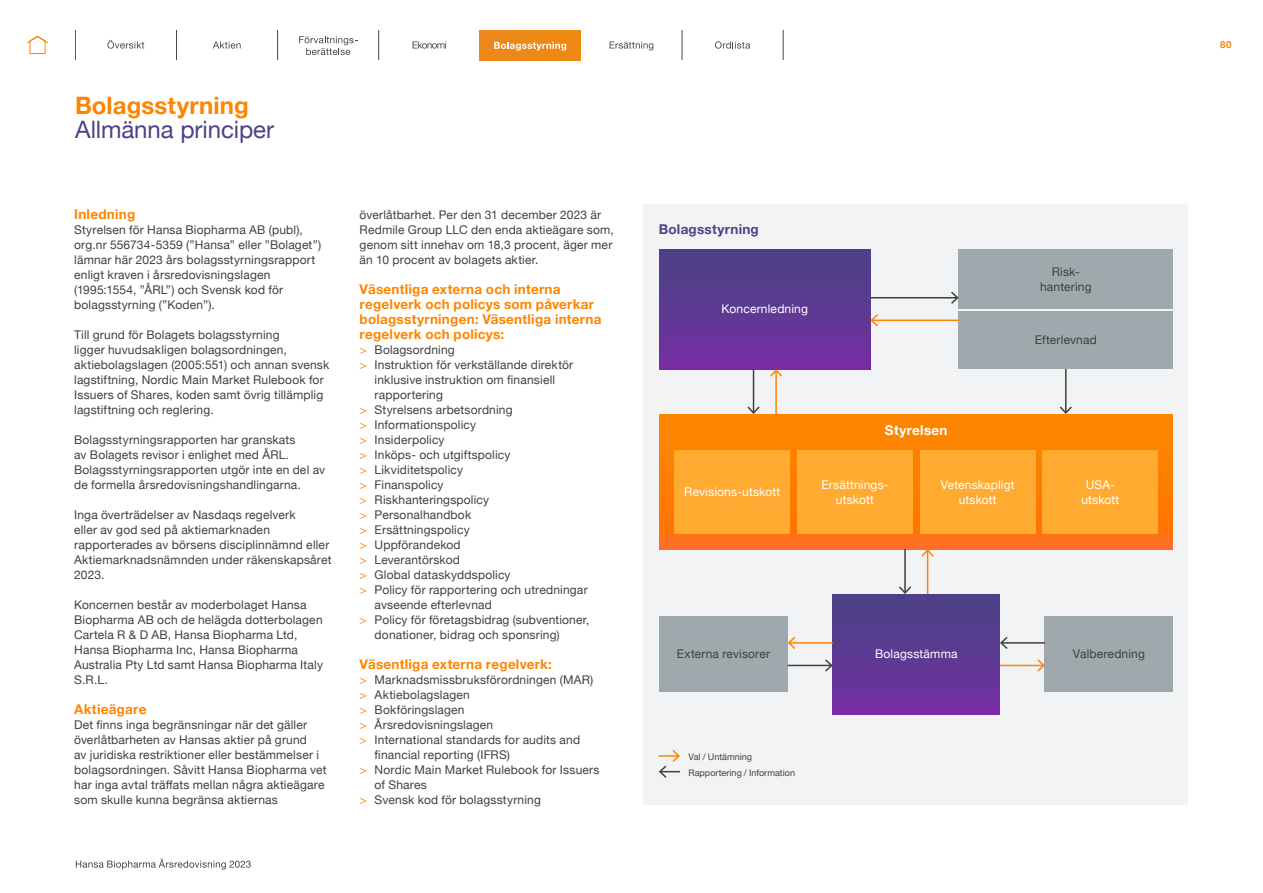
<style>
.page{position:relative;width:1263px;height:893px;background:#fff}
.page>*{position:absolute;margin:0;border:0;box-sizing:border-box;transform-origin:0 0}
.t1{font:24px "Helvetica Neue";letter-spacing:-.005em;color:#4e4188}
.t2{font:700 24px "Helvetica Neue";letter-spacing:.005em;color:#fd8500}
.t3{font:700 13.5px/15px "Helvetica Neue";letter-spacing:.015em;color:#fd8500}
.t4{font:700 13.5px "Helvetica Neue";letter-spacing:.02em;color:#4e4188}
.t5{font:700 13.5px "Helvetica Neue";letter-spacing:.02em;color:#fff}
.t6{font:12px/15px "Helvetica Neue";letter-spacing:.015em;color:#404040}
.t7{font:12px/15px "Helvetica Neue";letter-spacing:.015em;color:#fff;text-align:center}
.t8{font:700 9.75px "Helvetica Neue";color:#fd8500}
.t9{font:9px/15.8px "Helvetica Neue";letter-spacing:.005em;color:#404040}
.s1{color:#fd8500}
</style>
<div class="page">
<div style="left:644px;top:204px;width:544px;height:600px;background:#f2f3f4"></div>
<svg style="left:659px;top:414px;width:514px;height:135px;background:#fd7e08"></svg>
<div style="left:659px;top:249px;width:211px;height:120px;background:linear-gradient(to bottom,#484384,#742ea2)"></div>
<div style="left:659px;top:617px;width:129px;height:75px;background:#9fa8ac"></div>
<div style="left:1045px;top:617px;width:128px;height:75px;background:#9fa8ac"></div>
<div style="left:959px;top:249px;width:214px;height:59px;background:#9fa8ac"></div>
<div style="left:959px;top:311px;width:214px;height:58px;background:#9fa8ac"></div>
<div style="left:833px;top:594px;width:167px;height:120px;background:linear-gradient(to bottom,#484384,#742ea2)"></div>
<hr style="left:789px;top:642px;width:44px;height:2px;background:#fd8500">
<svg style="left:787px;top:636px;width:10px;height:13px"></svg>
<hr style="left:788px;top:665px;width:44px;height:1px;background:#404040">
<svg style="left:823px;top:658px;width:11px;height:15px"></svg>
<hr style="left:927px;top:550px;width:1px;height:44px;background:#fd8500">
<svg style="left:920px;top:548px;width:15px;height:10px"></svg>
<hr style="left:904px;top:549px;width:2px;height:44px;background:#404040">
<svg style="left:897px;top:585px;width:16px;height:10px"></svg>
<hr style="left:775px;top:370px;width:2px;height:44px;background:#fd8500">
<svg style="left:768px;top:368px;width:16px;height:10px"></svg>
<hr style="left:753px;top:369px;width:1px;height:44px;background:#404040">
<svg style="left:746px;top:405px;width:15px;height:10px"></svg>
<hr style="left:871px;top:320px;width:88px;height:1px;background:#fd8500">
<svg style="left:869px;top:313px;width:10px;height:15px"></svg>
<hr style="left:870px;top:297px;width:87px;height:1px;background:#404040">
<svg style="left:949px;top:290px;width:10px;height:15px"></svg>
<hr style="left:1001px;top:642px;width:44px;height:2px;background:#404040">
<svg style="left:999px;top:635px;width:10px;height:16px"></svg>
<hr style="left:1000px;top:665px;width:44px;height:1px;background:#fd8500">
<svg style="left:1036px;top:658px;width:9px;height:15px"></svg>
<div style="left:675px;top:450px;width:115px;height:84px;background:#ffaa30"></div>
<div style="left:797px;top:450px;width:115px;height:84px;background:#ffaa30"></div>
<div style="left:920px;top:450px;width:115px;height:84px;background:#ffaa30"></div>
<div style="left:1043px;top:450px;width:115px;height:84px;background:#ffaa30"></div>
<hr style="left:1065px;top:369px;width:1px;height:44px;background:#404040">
<svg style="left:1058px;top:405px;width:15px;height:10px"></svg>
<svg style="left:658px;top:750px;width:22px;height:28px"></svg>
<svg style="left:26px;top:36px;width:23px;height:18px"></svg>
<svg style="left:76px;top:858px;width:175px;height:12px"></svg>
<hr style="left:378px;top:30px;width:1px;height:30px;background:#494543">
<hr style="left:682px;top:30px;width:1px;height:30px;background:#494543">
<hr style="left:783px;top:30px;width:1px;height:30px;background:#494543">
<hr style="left:277px;top:30px;width:1px;height:30px;background:#494543">
<hr style="left:176px;top:30px;width:1px;height:30px;background:#494543">
<hr style="left:75px;top:30px;width:1px;height:30px;background:#494543">
<svg style="left:107px;top:40px;width:37px;height:9px"></svg>
<svg style="left:213px;top:42px;width:28px;height:7px"></svg>
<svg style="left:299px;top:36px;width:58px;height:19px"></svg>
<svg style="left:413px;top:42px;width:33px;height:7px"></svg>
<svg style="left:610px;top:42px;width:43px;height:9px"></svg>
<svg style="left:715px;top:41px;width:35px;height:8px"></svg>
<div style="left:480px;top:30px;width:101px;height:30px;background:#ed8816"></div>
<svg style="left:494px;top:42px;width:72px;height:9px"></svg>
<h1 class="t2" style="left:75px;top:87px;width:175px">Bolagsstyrning</h1>
<h1 class="t1" style="left:75px;top:112px;width:201px">Allmänna principer</h1>
<p class="t3" style="left:74px;top:207px;width:63px">Inledning</p>
<p class="t6" style="left:74px;top:223px;width:249px">Styrelsen för Hansa Biopharma AB (publ), org.nr 556734-5359 (”Hansa” eller ”Bolaget”) lämnar här 2023 års bolagsstyrningsrapport enligt kraven i årsredovisningslagen (1995:1554, ”ÅRL”) och Svensk kod för bolagsstyrning (”Koden”).</p>
<p class="t6" style="left:74px;top:328px;width:257px">Till grund för Bolagets bolagsstyrning<br>ligger huvudsakligen bolagsordningen, aktiebolagslagen (2005:551) och annan svensk lagstiftning, Nordic Main Market Rulebook for Issuers of Shares, koden samt övrig tillämplig lagstiftning och reglering.</p>
<p class="t6" style="left:74px;top:433px;width:252px">Bolagsstyrningsrapporten har granskats<br>av Bolagets revisor i enlighet med ÅRL.<br>Bolagsstyrningsrapporten utgör inte en del av de formella årsredovisningshandlingarna.</p>
<p class="t6" style="left:74px;top:508px;width:259px">Inga överträdelser av Nasdaqs regelverk<br>eller av god sed på aktiemarknaden rapporterades av börsens disciplinnämnd eller Aktiemarknadsnämnden under räkenskapsåret 2023.</p>
<p class="t6" style="left:74px;top:598px;width:250px">Koncernen består av moderbolaget Hansa Biopharma AB och de helägda dotterbolagen Cartela R &amp; D AB, Hansa Biopharma Ltd, Hansa Biopharma Inc, Hansa Biopharma Australia Pty Ltd samt Hansa Biopharma Italy S.R.L.</p>
<p class="t3" style="left:74px;top:702px;width:74px">Aktieägare</p>
<p class="t6" style="left:74px;top:718px;width:254px">Det finns inga begränsningar när det gäller överlåtbarheten av Hansas aktier på grund<br>av juridiska restriktioner eller bestämmelser i bolagsordningen. Såvitt Hansa Biopharma vet har inga avtal träffats mellan några aktieägare som skulle kunna begränsa aktiernas</p>
<p class="t6" style="left:360px;top:208px;width:256px">överlåtbarhet. Per den 31 december 2023 är Redmile Group LLC den enda aktieägare som, genom sitt innehav om 18,3 procent, äger mer än 10 procent av bolagets aktier.</p>
<p class="t3" style="left:360px;top:282px;width:243px">Väsentliga externa och interna regelverk och policys som påverkar bolagsstyrningen: Väsentliga interna regelverk och policys:</p>
<p class="t6" style="left:360px;top:343px;width:97px"><span class="s1">&gt;</span> Bolagsordning</p>
<p class="t6" style="left:360px;top:358px;width:215px"><span class="s1">&gt;</span> Instruktion för verkställande direktör</p>
<p class="t6" style="left:375px;top:373px;width:182px">inklusive instruktion om finansiell</p>
<p class="t6" style="left:375px;top:388px;width:70px">rapportering</p>
<p class="t6" style="left:360px;top:403px;width:155px"><span class="s1">&gt;</span> Styrelsens arbetsordning</p>
<p class="t6" style="left:360px;top:418px;width:118px"><span class="s1">&gt;</span> Informationspolicy</p>
<p class="t6" style="left:360px;top:433px;width:86px"><span class="s1">&gt;</span> Insiderpolicy</p>
<p class="t6" style="left:360px;top:448px;width:152px"><span class="s1">&gt;</span> Inköps- och utgiftspolicy</p>
<p class="t6" style="left:360px;top:463px;width:105px"><span class="s1">&gt;</span> Likviditetspolicy</p>
<p class="t6" style="left:360px;top:478px;width:85px"><span class="s1">&gt;</span> Finanspolicy</p>
<p class="t6" style="left:360px;top:493px;width:131px"><span class="s1">&gt;</span> Riskhanteringspolicy</p>
<p class="t6" style="left:360px;top:508px;width:113px"><span class="s1">&gt;</span> Personalhandbok</p>
<p class="t6" style="left:360px;top:523px;width:112px"><span class="s1">&gt;</span> Ersättningspolicy</p>
<p class="t6" style="left:360px;top:538px;width:103px"><span class="s1">&gt;</span> Uppförandekod</p>
<p class="t6" style="left:360px;top:553px;width:102px"><span class="s1">&gt;</span> Leverantörskod</p>
<p class="t6" style="left:360px;top:568px;width:152px"><span class="s1">&gt;</span> Global dataskyddspolicy</p>
<p class="t6" style="left:360px;top:583px;width:230px"><span class="s1">&gt;</span> Policy för rapportering och utredningar</p>
<p class="t6" style="left:375px;top:598px;width:119px">avseende efterlevnad</p>
<p class="t6" style="left:360px;top:613px;width:231px"><span class="s1">&gt;</span> Policy för företagsbidrag (subventioner,</p>
<p class="t6" style="left:375px;top:628px;width:187px">donationer, bidrag och sponsring)</p>
<p class="t3" style="left:360px;top:657px;width:194px">Väsentliga externa regelverk:</p>
<p class="t6" style="left:360px;top:673px;width:235px"><span class="s1">&gt;</span> Marknadsmissbruksförordningen (MAR)</p>
<p class="t6" style="left:360px;top:688px;width:112px"><span class="s1">&gt;</span> Aktiebolagslagen</p>
<p class="t6" style="left:360px;top:703px;width:106px"><span class="s1">&gt;</span> Bokföringslagen</p>
<p class="t6" style="left:360px;top:718px;width:135px"><span class="s1">&gt;</span> Årsredovisningslagen</p>
<p class="t6" style="left:360px;top:733px;width:222px"><span class="s1">&gt;</span> International standards for audits and</p>
<p class="t6" style="left:375px;top:748px;width:137px">financial reporting (IFRS)</p>
<p class="t6" style="left:360px;top:763px;width:241px"><span class="s1">&gt;</span> Nordic Main Market Rulebook for Issuers</p>
<p class="t6" style="left:375px;top:778px;width:54px">of Shares</p>
<p class="t6" style="left:360px;top:793px;width:183px"><span class="s1">&gt;</span> Svensk kod för bolagsstyrning</p>
<p class="t4" style="left:659px;top:219px;width:102px">Bolagsstyrning</p>
<p class="t7" style="left:721px;top:302px;width:88px">Koncernledning</p>
<p class="t5" style="left:885px;top:419px;width:64px">Styrelsen</p>
<p class="t6" style="left:1040px;top:264px;width:53px;text-align:center">Risk&shy;hantering</p>
<p class="t6" style="left:1035px;top:333px;width:64px">Efterlevnad</p>
<p class="t7" style="left:684px;top:485px;width:98px">Revisions-utskott</p>
<p class="t7" style="left:821px;top:478px;width:69px">Ersättnings&shy;utskott</p>
<p class="t7" style="left:941px;top:478px;width:75px">Vetenskapligt utskott</p>
<p class="t7" style="left:1081px;top:478px;width:40px">USA&shy;utskott</p>
<p class="t6" style="left:677px;top:647px;width:95px">Externa revisorer</p>
<p class="t6" style="left:1073px;top:647px;width:74px">Valberedning</p>
<p class="t7" style="left:875px;top:647px;width:84px">Bolagsstämma</p>
<p class="t9" style="left:688px;top:750px;width:108px">Val / Untämning<br>Rapportering / Information</p>
<p class="t8" style="left:1220px;top:37px;width:13px">80</p>
</div>
